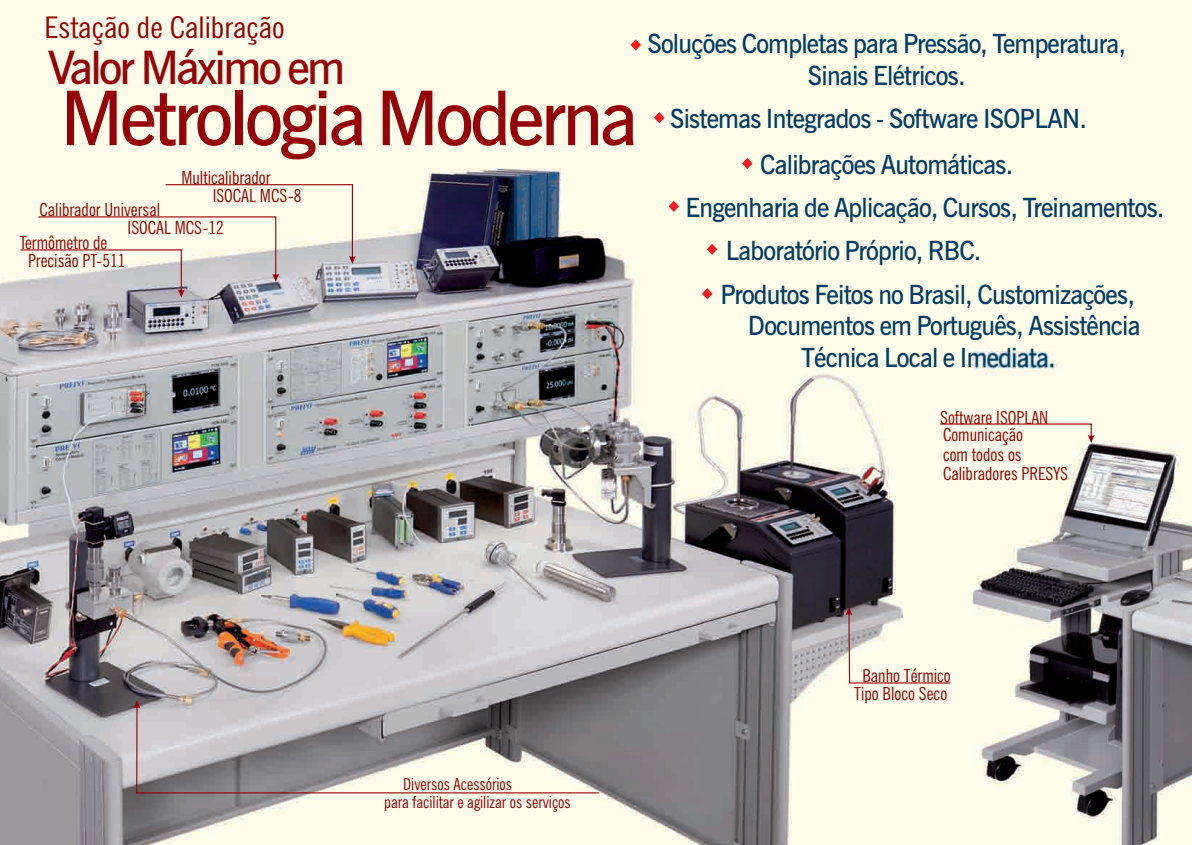
<style>
.page{position:relative;width:1192px;height:845px;background:#fff}
.page>*{position:absolute;margin:0;border:0;box-sizing:border-box;transform-origin:0 0}
.t1{font:600 75.1px "News Gothic BT";letter-spacing:-.045em;color:#940408}
.t2{font:600 46px "News Gothic BT";letter-spacing:-.06em;color:#940408}
.t3{font:condensed 29.8px "News Gothic BT";color:#940408;scale:1.1 1}
.t4{font:600 26.5px/31.7px "News Gothic BT";letter-spacing:-.03em;color:#003d68;scale:.95 1}
.t5{font:condensed 18px/18.9px "News Gothic BT";color:#940408}
.t6{font:condensed 16.5px/18.5px "News Gothic BT";color:#940408}
</style>
<div class="page">
<div style="left:0;top:0;width:1191px;height:845px;background:#fffde9"></div>
<img style="left:0;top:169px;width:901px;height:676px">
<svg style="left:20px;top:184px;width:336px;height:113px"></svg>
<svg style="left:845px;top:607px;width:105px;height:77px"></svg>
<svg style="left:133px;top:700px;width:465px;height:93px"></svg>
<svg style="left:630px;top:39px;width:11px;height:12px"></svg>
<svg style="left:654px;top:112px;width:10px;height:11px"></svg>
<svg style="left:742px;top:158px;width:10px;height:11px"></svg>
<svg style="left:668px;top:201px;width:11px;height:11px"></svg>
<svg style="left:706px;top:244px;width:11px;height:11px"></svg>
<svg style="left:701px;top:288px;width:11px;height:11px"></svg>
<img style="left:972px;top:351px;width:219px;height:494px">
<img style="left:1073px;top:452px;width:92px;height:71px">
<svg style="left:940px;top:423px;width:154px;height:20px"></svg>
<p class="t3" style="left:44px;top:16px;width:220px">Estação de Calibração</p>
<h2 class="t2" style="left:48px;top:49px;width:299px">Valor Máximo em</h2>
<h1 class="t1" style="left:60px;top:88px;width:579px">Metrologia Moderna</h1>
<p class="t5" style="left:181px;top:170px;width:91px">Multicalibrador</p>
<p class="t5" style="left:127px;top:220px;width:98px">ISOCAL MCS-12</p>
<p class="t5" style="left:213px;top:188px;width:90px">ISOCAL MCS-8</p>
<p class="t5" style="left:20px;top:195px;width:142px;line-height:33px;text-indent:20px">Calibrador Universal<br>Termômetro de</p>
<p class="t5" style="left:28px;top:253px;width:98px">Precisão PT-511</p>
<p class="t4" style="left:647px;top:30px;width:505px;text-align:center">Soluções Completas para Pressão, Temperatura,<br>Sinais Elétricos.</p>
<p class="t4" style="left:760px;top:98px;width:345px;line-height:46.1px;text-indent:-90px">Sistemas Integrados - Software ISOPLAN.<br>Calibrações Automáticas.</p>
<p class="t4" style="left:720px;top:189px;width:469px;line-height:43.3px;text-indent:-35px">Engenharia de Aplicação, Cursos, Treinamentos.<br>Laboratório Próprio, RBC.<br>Produtos Feitos no Brasil, Customizações,</p>
<p class="t4" style="left:801px;top:313px;width:359px;text-indent:-53px">Documentos em Português, Assistência<br>Técnica Local e Imediata.</p>
<p class="t5" style="left:940px;top:409px;width:129px">Software ISOPLAN<br>Comunicação<br>com todos os<br>Calibradores PRESYS</p>
<p class="t6" style="left:384px;top:776px;width:188px;text-indent:19px">Diversos Acessórios<br>para facilitar e agilizar os serviços</p>
<p class="t5" style="left:862px;top:668px;width:90px">Banho Térmico</p>
<p class="t5" style="left:854px;top:686px;width:94px">Tipo Bloco Seco</p>
</div>
